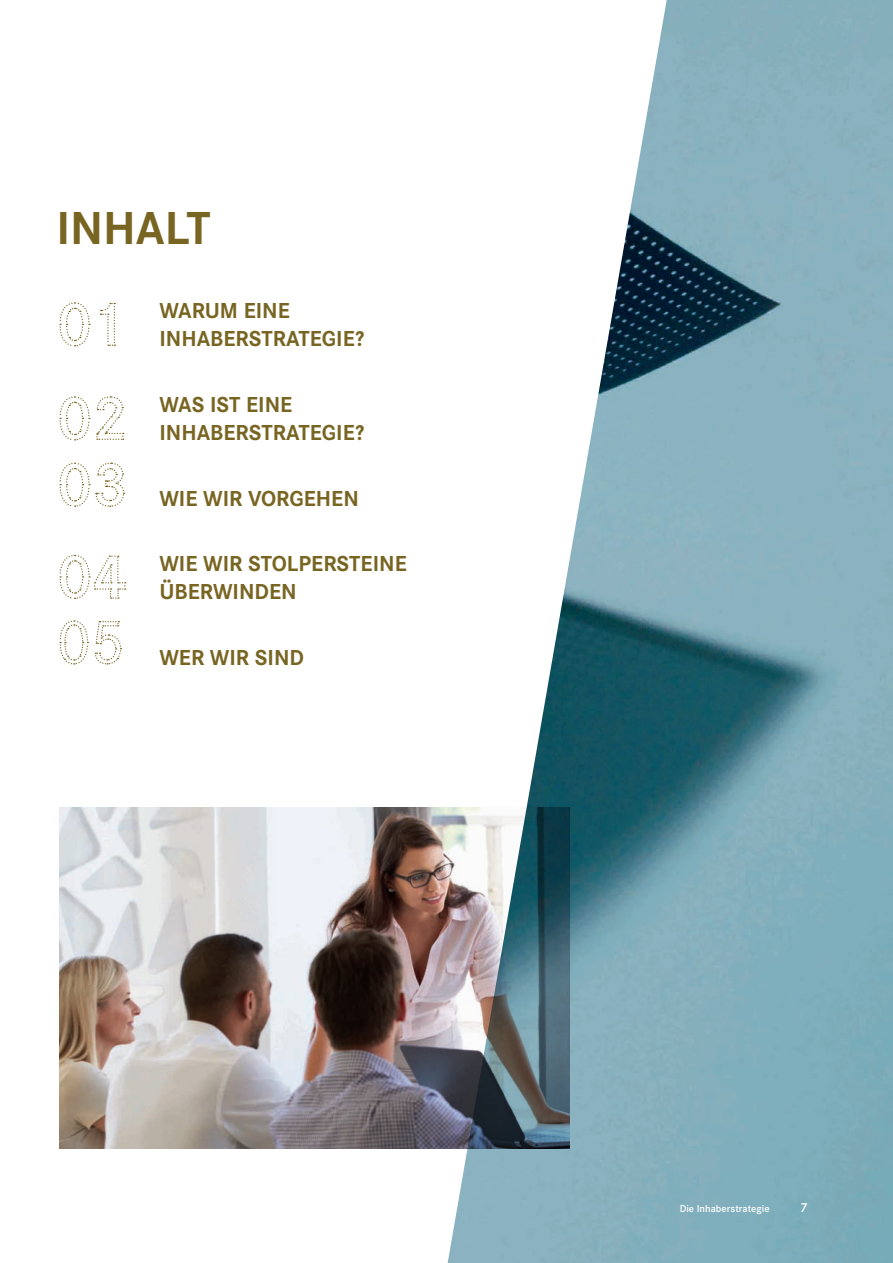
<style>
.page{position:relative;width:893px;height:1263px;background:#fff}
.page>*{position:absolute;margin:0;border:0;box-sizing:border-box;transform-origin:0 0}
.t1{font:700 48px "Corporate S";color:#786522}
.t2{font:700 22.5px/28.2px "Corporate S";color:#786522}
.t3{font:600 13.5px "Corporate S";color:#fff}
.t4{font:600 10.5px "Corporate S";color:#fff}
</style>
<div class="page">
<img style="left:60px;top:808px;width:387px;height:340px">
<img style="left:447px;top:0;width:446px;height:1263px">
<svg style="left:59px;top:396px;width:65px;height:45px"></svg>
<svg style="left:59px;top:462px;width:66px;height:45px"></svg>
<svg style="left:59px;top:302px;width:31px;height:45px"></svg>
<svg style="left:100px;top:303px;width:15px;height:43px"></svg>
<svg style="left:59px;top:554px;width:67px;height:45px"></svg>
<svg style="left:59px;top:620px;width:63px;height:45px"></svg>
<h1 class="t1" style="left:56px;top:195px;width:156px">INHALT</h1>
<p class="t2" style="left:159px;top:296px;width:206px">WARUM EINE<br>INHABERSTRATEGIE?</p>
<p class="t2" style="left:159px;top:390px;width:206px">WAS IST EINE<br>INHABERSTRATEGIE?</p>
<p class="t2" style="left:159px;top:483px;width:201px">WIE WIR VORGEHEN</p>
<p class="t2" style="left:159px;top:549px;width:249px">WIE WIR STOLPERSTEINE<br>ÜBERWINDEN</p>
<p class="t2" style="left:159px;top:643px;width:146px">WER WIR SIND</p>
<p class="t4" style="left:680px;top:1201px;width:91px">Die Inhaberstrategie</p>
<p class="t3" style="left:800px;top:1198px;width:9px">7</p>
</div>
